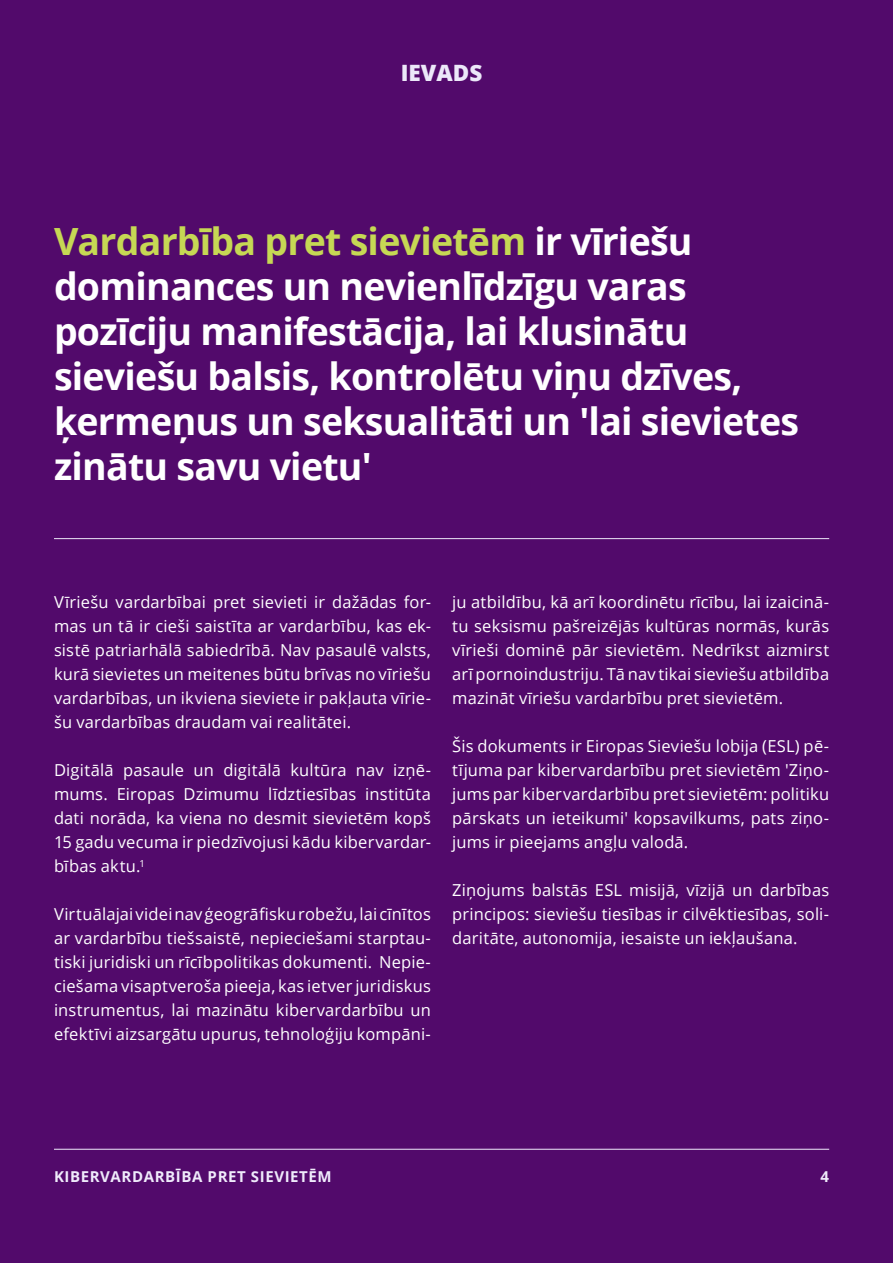
<style>
.page{position:relative;width:893px;height:1263px;background:#520a6b}
.page>*{position:absolute;margin:0;border:0;box-sizing:border-box;transform-origin:0 0}
.t1{font:700 37.5px/45px "Open Sans";letter-spacing:-.02em;color:#fff}
.t2{font:800 22.5px "Open Sans";color:#ece8f9}
.t3{font:16.5px/24px "Open Sans";letter-spacing:.01em;color:#fff;text-align:justify}
.t4{font:700 15px "Open Sans";letter-spacing:.04em;color:#efebfb}
.s1{color:#c6d854}
</style>
<div class="page">
<hr style="left:54px;top:1149px;width:775px;height:1px;background:#efebfb">
<hr style="left:54px;top:538px;width:775px;height:1px;background:#ece8f9">
<h2 class="t2" style="left:401px;top:56px;width:83px">IEVADS</h2>
<h1 class="t1" style="left:54px;top:218px;width:747px"><span class="s1">Vardarbība pret sievietēm</span> ir vīriešu dominances un nevienlīdzīgu varas pozīciju manifestācija, lai klusinātu sieviešu balsis, kontrolētu viņu dzīves, ķermeņus un seksualitāti un 'lai sievietes zinātu savu vietu'</h1>
<p class="t3" style="left:54px;top:589px;width:378px">Vīriešu vardarbībai pret sievieti ir dažādas for&shy;mas un tā ir cieši saistīta ar vardarbību, kas ek&shy;sistē patriarhālā sabiedrībā. Nav pasaulē valsts, kurā sievietes un meitenes būtu brīvas no vīriešu vardarbības, un ikviena sieviete ir pakļauta vīrie&shy;šu vardarbības draudam vai realitātei.</p>
<p class="t3" style="left:54px;top:758px;width:378px">Digitālā pasaule un digitālā kultūra nav izņē&shy;mums. Eiropas Dzimumu līdztiesības institūta dati norāda, ka viena no desmit sievietēm kopš 15 gadu vecuma ir piedzīvojusi kādu kibervardar&shy;bības aktu.<sup>1</sup></p>
<p class="t3" style="left:54px;top:901px;width:378px">Virtuālajai videi nav ģeogrāfisku robežu, lai cīnītos ar vardarbību tiešsaistē, nepieciešami starptau&shy;tiski juridiski un rīcībpolitikas dokumenti. Nepie&shy;ciešama visaptveroša pieeja, kas ietver juridiskus instrumentus, lai mazinātu kibervardarbību un efektīvi aizsargātu upurus, tehnoloģiju kompāni-</p>
<p class="t3" style="left:452px;top:590px;width:378px">ju atbildību, kā arī koordinētu rīcību, lai izaicinā&shy;tu seksismu pašreizējās kultūras normās, kurās vīrieši dominē pār sievietēm. Nedrīkst aizmirst arī pornoindustriju. Tā nav tikai sieviešu atbildība mazināt vīriešu vardarbību pret sievietēm.</p>
<p class="t3" style="left:452px;top:734px;width:378px">Šis dokuments ir Eiropas Sieviešu lobija (ESL) pē&shy;tījuma par kibervardarbību pret sievietēm 'Ziņo&shy;jums par kibervardarbību pret sievietēm: politiku pārskats un ieteikumi' kopsavilkums, pats ziņo&shy;jums ir pieejams angļu valodā.</p>
<p class="t3" style="left:452px;top:878px;width:378px">Ziņojums balstās ESL misijā, vīzijā un darbības principos: sieviešu tiesības ir cilvēktiesības, soli&shy;daritāte, autonomija, iesaiste un iekļaušana.</p>
<p class="t4" style="left:54px;top:1166px;width:279px">KIBERVARDARBĪBA PRET SIEVIETĒM</p>
<p class="t4" style="left:821px;top:1166px;width:10px">4</p>
</div>
